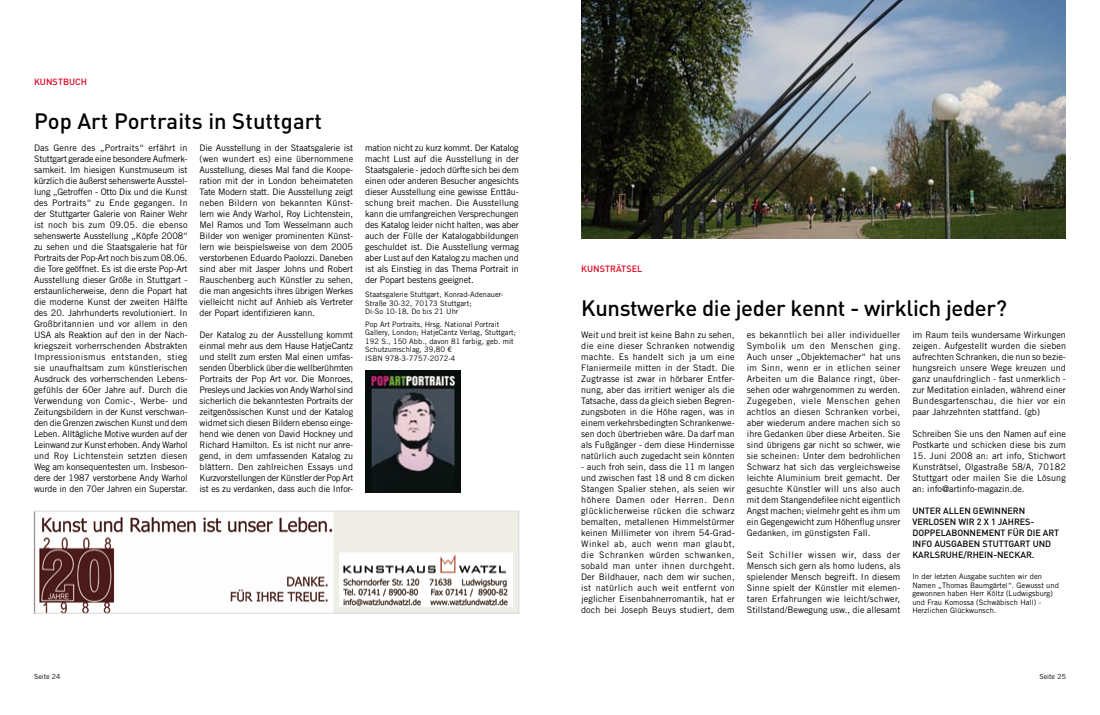
<style>
.page{position:relative;width:1100px;height:715px;background:#fff}
.page>*{position:absolute;margin:0;border:0;box-sizing:border-box;transform-origin:0 0}
.head{font:500 22px "DIN";letter-spacing:-.015em;color:#000}
.fliess{font:9px/11px "Trade Gothic LT";letter-spacing:.005em;color:#000;text-align:justify}
.fliess_flattert{font:500 9px/11px "DIN";letter-spacing:-.005em;color:#000}
.subhead{font:500 9px "DIN";letter-spacing:.005em;color:#dc001b}
.subhead_Rot{font:500 9px "DIN";letter-spacing:.005em;color:#dc001b}
.legende_libü{font:7.5px/8.5px "Trade Gothic LT";letter-spacing:.005em;color:#000}
.fliess_flattert-2{font:7px "Trade Gothic LT";letter-spacing:.005em;color:#000}
</style>
<div class="page">
<img style="left:366px;top:370px;width:94px;height:122px">
<img style="left:39px;top:513px;width:478px;height:98px">
<div style="left:34px;top:511px;width:485px;height:102px;border:1px solid #d9dadb"></div>
<img style="left:581px;top:0;width:485px;height:239px">
<p class="subhead_Rot" style="left:34px;top:76px;width:55px">KUNSTBUCH</p>
<p class="head" style="left:34px;top:107px;width:290px">POP ART PORTRAITS IN STUTTGART</p>
<p class="fliess" style="left:34px;top:142px;width:155px">Das Genre des „Portraits“ erfährt in Stuttgart gerade eine besondere Aufmerk&shy;samkeit. Im hiesigen Kunstmuseum ist kürzlich die äußerst sehenswerte Ausstel&shy;lung „Getroffen - Otto Dix und die Kunst des Portraits“ zu Ende gegangen. In der Stuttgarter Galerie von Rainer Wehr ist noch bis zum 09.05. die ebenso sehenswerte Ausstellung „Köpfe 2008“ zu sehen und die Staatsgalerie hat für Portraits der Pop-Art noch bis zum 08.06. die Tore geöffnet. Es ist die erste Pop-Art Ausstellung dieser Größe in Stuttgart - erstaunlicherweise, denn die Popart hat die moderne Kunst der zweiten Hälfte des 20. Jahrhunderts revolutioniert. In Großbritannien und vor allem in den USA als Reaktion auf den in der Nach&shy;kriegszeit vorherrschenden Abstrakten Impressionismus entstanden, stieg sie unaufhaltsam zum künstlerischen Ausdruck des vorherrschenden Lebens&shy;gefühls der 60er Jahre auf. Durch die Verwendung von Comic-, Werbe- und Zeitungsbildern in der Kunst verschwan&shy;den die Grenzen zwischen Kunst und dem Leben. Alltägliche Motive wurden auf der Leinwand zur Kunst erhoben. Andy Warhol und Roy Lichtenstein setzten diesen Weg am konsequentesten um. Insbeson&shy;dere der 1987 verstorbene Andy Warhol wurde in den 70er Jahren ein Superstar.</p>
<p class="fliess" style="left:200px;top:142px;width:155px">Die Ausstellung in der Staatsgalerie ist (wen wundert es) eine übernommene Ausstellung, dieses Mal fand die Koope&shy;ration mit der in London beheimateten Tate Modern statt. Die Ausstellung zeigt neben Bildern von bekannten Künst&shy;lern wie Andy Warhol, Roy Lichtenstein, Mel Ramos und Tom Wesselmann auch Bilder von weniger prominenten Künst&shy;lern wie beispielsweise von dem 2005 verstorbenen Eduardo Paolozzi. Daneben sind aber mit Jasper Johns und Robert Rauschenberg auch Künstler zu sehen, die man angesichts ihres übrigen Werkes vielleicht nicht auf Anhieb als Vertreter der Popart identifizieren kann.</p>
<p class="fliess" style="left:200px;top:329px;width:155px">Der Katalog zu der Ausstellung kommt einmal mehr aus dem Hause HatjeCantz und stellt zum ersten Mal einen umfas&shy;senden Überblick über die wellberühmten Portraits der Pop Art vor. Die Monroes, Presleys und Jackies von Andy Warhol sind sicherlich die bekanntesten Portraits der zeitgenössischen Kunst und der Katalog widmet sich diesen Bildern ebenso einge&shy;hend wie denen von David Hockney und Richard Hamilton. Es ist nicht nur anre&shy;gend, in dem umfassenden Katalog zu blättern. Den zahlreichen Essays und Kurzvorstellungen der Künstler der Pop Art ist es zu verdanken, dass auch die Infor-</p>
<p class="fliess" style="left:365px;top:142px;width:155px">mation nicht zu kurz kommt. Der Katalog macht Lust auf die Ausstellung in der Staatsgalerie - jedoch dürfte sich bei dem einen oder anderen Besucher angesichts dieser Ausstellung eine gewisse Enttäu&shy;schung breit machen. Die Ausstellung kann die umfangreichen Versprechungen des Katalog leider nicht halten, was aber auch der Fülle der Katalogabbildungen geschuldet ist. Die Ausstellung vermag aber Lust auf den Katalog zu machen und ist als Einstieg in das Thema Portrait in der Popart bestens geeignet.</p>
<p class="legende_libü" style="left:365px;top:290px;width:140px">Staatsgalerie Stuttgart, Konrad-Adenauer-<br>Straße 30-32, 70173 Stuttgart;<br>Di-So 10-18, Do bis 21 Uhr</p>
<p class="legende_libü" style="left:365px;top:319px;width:152px">Pop Art Portraits, Hrsg. National Portrait Gallery, London; HatjeCantz Verlag, Stuttgart; 192 S., 150 Abb., davon 81 farbig, geb. mit Schutzumschlag, 39,80 €<br>ISBN 978-3-7757-2072-4</p>
<p class="subhead" style="left:581px;top:263px;width:63px">KUNSTRÄTSEL</p>
<p class="head" style="left:581px;top:293px;width:427px">KUNSTWERKE DIE JEDER KENNT - WIRKLICH JEDER?</p>
<p class="fliess" style="left:581px;top:329px;width:155px">Weit und breit ist keine Bahn zu sehen, die eine dieser Schranken notwendig machte. Es handelt sich ja um eine Flaniermeile mitten in der Stadt. Die Zugtrasse ist zwar in hörbarer Entfer&shy;nung, aber das irritiert weniger als die Tatsache, dass da gleich sieben Begren&shy;zungsboten in die Höhe ragen, was in einem verkehrsbedingten Schrankenwe&shy;sen doch übertrieben wäre. Da darf man als Fußgänger - dem diese Hindernisse natürlich auch zugedacht sein könnten</p>
<p class="fliess" style="left:581px;top:461px;width:155px">- auch froh sein, dass die 11 m langen und zwischen fast 18 und 8 cm dicken Stangen Spalier stehen, als seien wir höhere Damen oder Herren. Denn glücklicherweise rücken die schwarz bemalten, metallenen Himmelstürmer keinen Millimeter von ihrem 54-Grad-Winkel ab, auch wenn man glaubt, die Schranken würden schwanken, sobald man unter ihnen durchgeht.<br>Der Bildhauer, nach dem wir suchen, ist natürlich auch weit entfernt von jeglicher Eisenbahnerromantik, hat er doch bei Joseph Beuys studiert, dem</p>
<p class="fliess" style="left:747px;top:329px;width:155px">es bekanntlich bei aller individueller Symbolik um den Menschen ging.<br>Auch unser „Objektemacher“ hat uns im Sinn, wenn er in etlichen seiner Arbeiten um die Balance ringt, über&shy;sehen oder wahrgenommen zu werden.<br>Zugegeben, viele Menschen gehen achtlos an diesen Schranken vorbei, aber wiederum andere machen sich so ihre Gedanken über diese Arbeiten. Sie sind übrigens gar nicht so schwer, wie sie scheinen: Unter dem bedrohlichen Schwarz hat sich das vergleichsweise leichte Aluminium breit gemacht. Der gesuchte Künstler will uns also auch mit dem Stangendefilee nicht eigentlich Angst machen; vielmehr geht es ihm um ein Gegengewicht zum Höhenflug unsrer Gedanken, im günstigsten Fall.</p>
<p class="fliess" style="left:747px;top:549px;width:155px">Seit Schiller wissen wir, dass der Mensch sich gern als homo ludens, als spielender Mensch begreift. In diesem Sinne spielt der Künstler mit elemen&shy;taren Erfahrungen wie leicht/schwer, Stillstand/Bewegung usw., die allesamt</p>
<p class="fliess" style="left:912px;top:329px;width:155px">im Raum teils wundersame Wirkungen zeigen. Aufgestellt wurden die sieben aufrechten Schranken, die nun so bezie&shy;hungsreich unsere Wege kreuzen und ganz unaufdringlich - fast unmerklich - zur Meditation einladen, während einer Bundesgartenschau, die hier vor ein paar Jahrzehnten stattfand. (gb)</p>
<p class="fliess" style="left:912px;top:428px;width:155px">Schreiben Sie uns den Namen auf eine<br>Postkarte und schicken diese bis zum</p>
<p class="fliess" style="left:912px;top:450px;width:155px">15. Juni 2008 an: art info, Stichwort Kunsträtsel, Olgastraße 58/A, 70182<br>Stuttgart oder mailen Sie die Lösung an: info@artinfo-magazin.de.</p>
<p class="fliess_flattert" style="left:912px;top:505px;width:148px">U NTER ALLEN GEWINNERN<br>VERLOSEN WIR 2 X 1 JAHRES-<br>DOPPELABONNEMENT FÜR DIE ART<br>INFO AUSGAB EN STUTTGART UND<br>KARLSRUHE/RHEIN-N ECKAR.</p>
<p class="legende_libü" style="left:912px;top:572px;width:148px">In der letzten Ausgabe suchten wir den Namen „Thomas Baumgärtel“. Gewusst und gewonnen haben Herr Költz (Ludwigsburg) und Frau Komossa (Schwäbisch Hall) - Herzlichen Glückwunsch.</p>
<p class="fliess_flattert-2" style="left:34px;top:672px;width:28px">Seite 24</p>
<p class="fliess_flattert-2" style="left:1039px;top:672px;width:28px">Seite 25</p>
</div>
